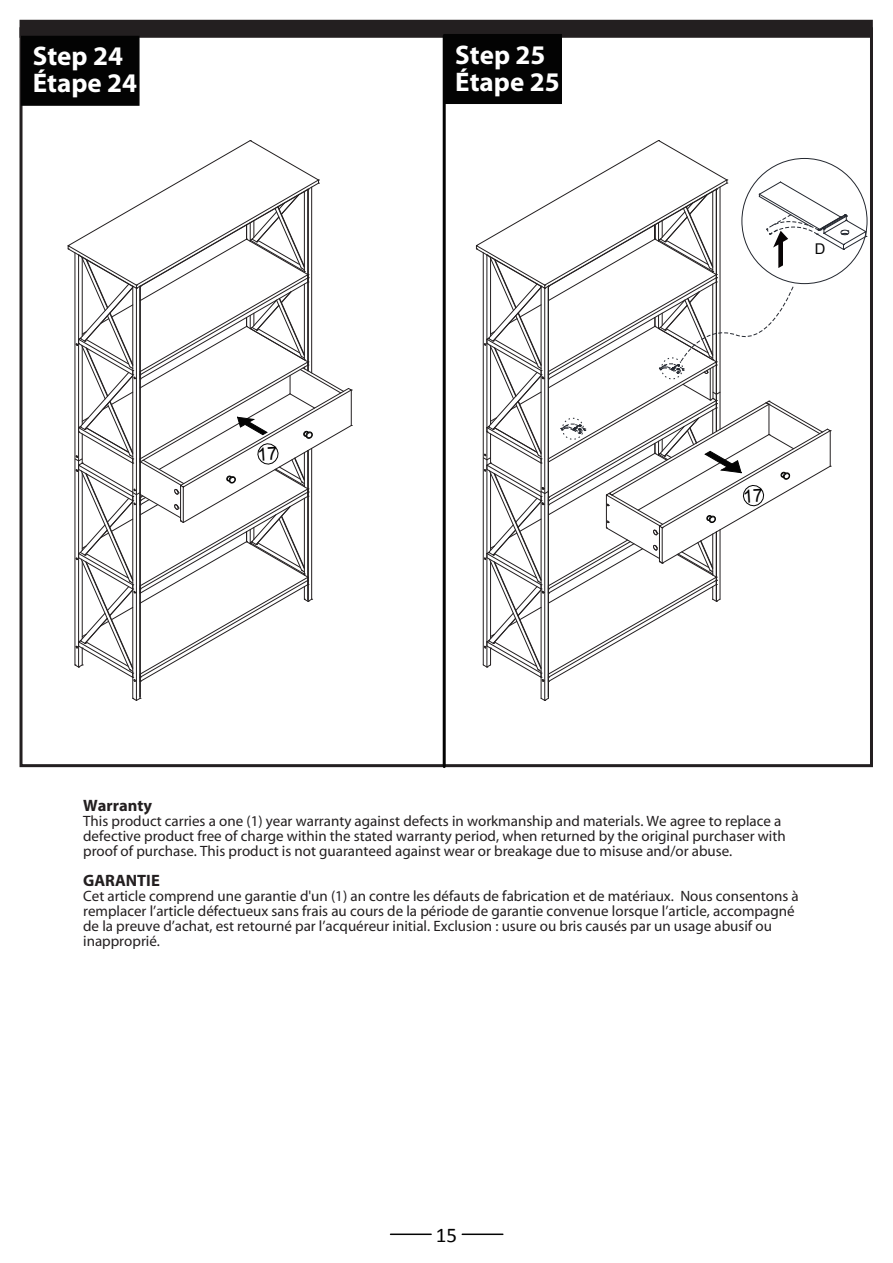
<style>
.page{position:relative;width:893px;height:1263px;background:#fff}
.page>*{position:absolute;margin:0;border:0;box-sizing:border-box;transform-origin:0 0}
.t1{font:700 27px/27px "Myriad";color:#fff}
.t2{font:21px "Calibri";color:#030303}
.t3{font:700 16.5px "Myriad";color:#231f20}
.t4{font:15px/15px "Myriad";color:#231f20}
.t5{font:14.85px "Arial";color:#030303}
</style>
<div class="page">
<hr style="left:391px;top:1233px;width:40px;height:2px;background:#030303">
<hr style="left:462px;top:1233px;width:41px;height:2px;background:#030303">
<div style="left:20px;top:20px;width:853px;height:18px;background:#231f20"></div>
<div style="left:21px;top:36px;width:119px;height:70px;background:#030303;border:2px solid #030303"></div>
<div style="left:443px;top:34px;width:119px;height:70px;background:#030303"></div>
<hr style="left:443px;top:36px;width:3px;height:731px;background:#030303">
<svg style="left:67px;top:140px;width:286px;height:561px"></svg>
<svg style="left:475px;top:140px;width:392px;height:561px"></svg>
<h1 class="t1" style="left:33px;top:44px;width:106px">Step 24<br>Étape 24</h1>
<h1 class="t1" style="left:455px;top:42px;width:106px">Step 25<br>Étape 25</h1>
<p class="t5" style="left:815px;top:239px;width:12px">D</p>
<p class="t3" style="left:83px;top:797px;width:70px">Warranty</p>
<p class="t4" style="left:83px;top:814px;width:704px">This product carries a one (1) year warranty against defects in workmanship and materials. We agree to replace a defective product free of charge within the stated warranty period, when returned by the original purchaser with proof of purchase. This product is not guaranteed against wear or breakage due to misuse and/or abuse.</p>
<p class="t3" style="left:83px;top:872px;width:78px">GARANTIE</p>
<p class="t4" style="left:83px;top:889px;width:717px">Cet article comprend une garantie d'un (1) an contre les défauts de fabrication et de matériaux. Nous consentons à remplacer l’article défectueux sans frais au cours de la période de garantie convenue lorsque l’article, accompagné de la preuve d’achat, est retourné par l’acquéreur initial. Exclusion : usure ou bris causés par un usage abusif ou inapproprié.</p>
<h2 class="t2" style="left:436px;top:1222px;width:23px">15</h2>
</div>
